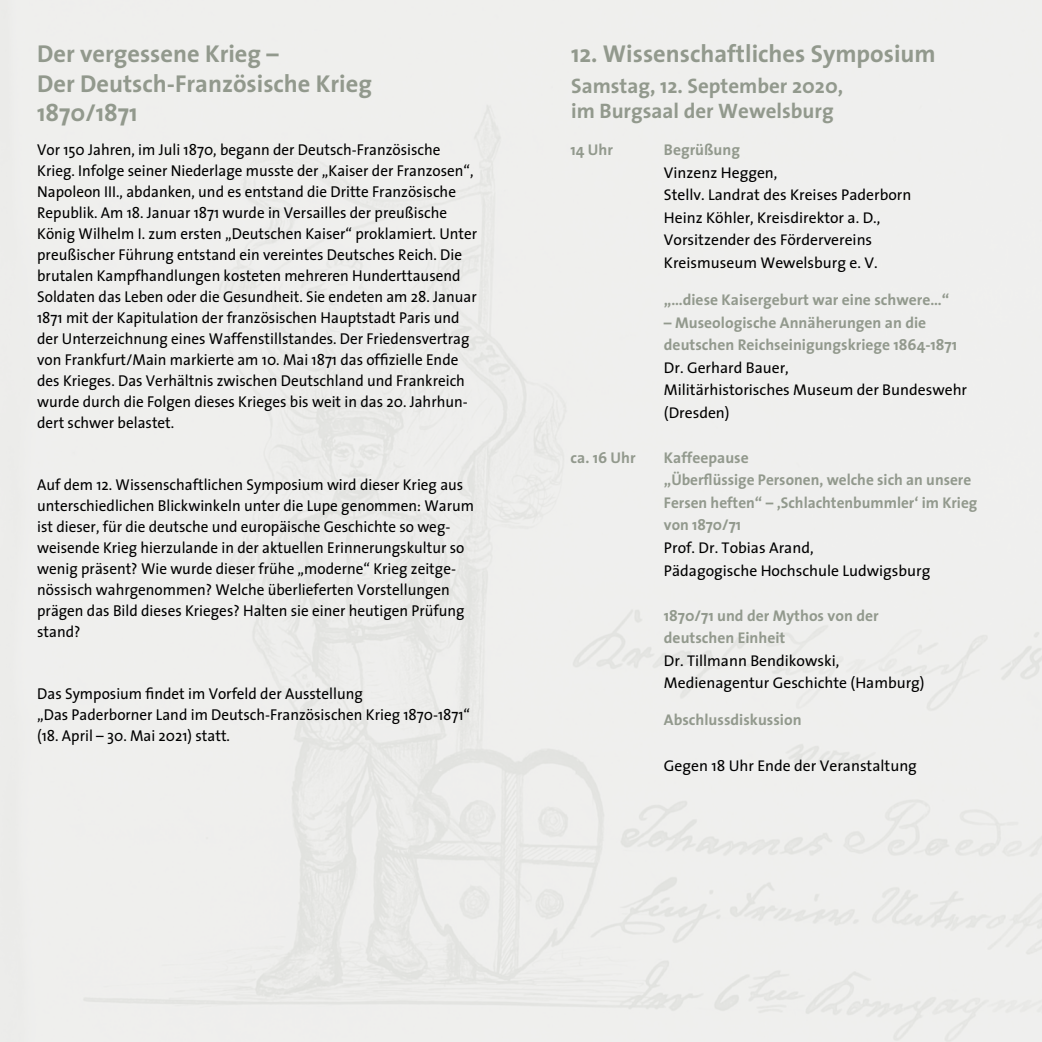
<style>
.page{position:relative;width:1042px;height:1042px;background:#fff}
.page>*{position:absolute;margin:0;border:0;box-sizing:border-box;transform-origin:0 0}
.t1{font:700 24.5px/29.4px "The Sans";color:#92998d}
.t2{font:700 21px/25.2px "The Sans";color:#92998d}
.t3{font:15.75px/21px "The Sans";color:#000;scale:.96 1}
.t4{font:15.58px/22.6px "The Sans";color:#000}
.t5{font:700 15.58px/22.6px "The Sans";color:#92998d}
</style>
<div class="page">
<h1 class="t1" style="left:37px;top:39px;width:336px">Der vergessene Krieg –<br>Der Deutsch-Französische Krieg<br>1870/1871</h1>
<p class="t3" style="left:37px;top:139px;width:460px">Vor 150 Jahren, im Juli 1870, begann der Deutsch-Französische Krieg. Infolge seiner Niederlage musste der „Kaiser der Franzosen“, Napoleon III., abdanken, und es entstand die Dritte Französische Republik. Am 18. Januar 1871 wurde in Versailles der preußische König Wilhelm I. zum ersten „Deutschen Kaiser“ proklamiert. Unter preußischer Führung entstand ein vereintes Deutsches Reich. Die brutalen Kampfhandlungen kosteten mehreren Hunderttausend Soldaten das Leben oder die Gesundheit. Sie endeten am 28. Januar 1871 mit der Kapitulation der französischen Hauptstadt Paris und der Unterzeichnung eines Waffenstillstandes. Der Friedensvertrag von Frankfurt/Main markierte am 10. Mai 1871 das offizielle Ende des Krieges. Das Verhältnis zwischen Deutschland und Frankreich wurde durch die Folgen dieses Krieges bis weit in das 20. Jahrhun&shy;dert schwer belastet.</p>
<p class="t3" style="left:37px;top:474px;width:456px">Auf dem 12. Wissenschaftlichen Symposium wird dieser Krieg aus unterschiedlichen Blickwinkeln unter die Lupe genommen: Warum ist dieser, für die deutsche und europäische Geschichte so weg&shy;weisende Krieg hierzulande in der aktuellen Erinnerungskultur so wenig präsent? Wie wurde dieser frühe „moderne“ Krieg zeitge&shy;nössisch wahrgenommen? Welche überlieferten Vorstellungen prägen das Bild dieses Krieges? Halten sie einer heutigen Prüfung stand?</p>
<p class="t3" style="left:37px;top:683px;width:452px">Das Symposium findet im Vorfeld der Ausstellung<br>„Das Paderborner Land im Deutsch-Französischen Krieg 1870-1871“ (18. April – 30. Mai 2021) statt.</p>
<h1 class="t1" style="left:571px;top:39px;width:366px">12. Wissenschaftliches Symposium</h1>
<h2 class="t2" style="left:571px;top:72px;width:273px">Samstag, 12. September 2020, im Burgsaal der Wewelsburg</h2>
<p class="t5" style="left:570px;top:138px;width:44px">14 Uhr</p>
<p class="t5" style="left:664px;top:138px;width:78px">Begrüßung</p>
<p class="t4" style="left:664px;top:161px;width:249px">Vinzenz Heggen,<br>Stellv. Landrat des Kreises Paderborn<br>Heinz Köhler, Kreisdirektor a. D.,<br>Vorsitzender des Fördervereins<br>Kreismuseum Wewelsburg e. V.</p>
<p class="t5" style="left:664px;top:288px;width:287px">„…diese Kaisergeburt war eine schwere…“</p>
<p class="t5" style="left:664px;top:311px;width:295px">– Museologische Annäherungen an die deutschen Reichseinigungskriege 1864-1871</p>
<p class="t4" style="left:664px;top:356px;width:305px">Dr. Gerhard Bauer,<br>Militärhistorisches Museum der Bundeswehr (Dresden)</p>
<p class="t5" style="left:570px;top:446px;width:67px">ca. 16 Uhr</p>
<p class="t5" style="left:664px;top:446px;width:315px">Kaffeepause<br>„Überflüssige Personen, welche sich an unsere<br>Fersen heften“ – ‚Schlachtenbummler‘ im Krieg von 1870/71</p>
<p class="t4" style="left:664px;top:536px;width:268px">Prof. Dr. Tobias Arand,<br>Pädagogische Hochschule Ludwigsburg</p>
<p class="t5" style="left:664px;top:604px;width:216px">1870/71 und der Mythos von der deutschen Einheit</p>
<p class="t4" style="left:664px;top:648px;width:262px">Dr. Tillmann Bendikowski,<br>Medienagentur Geschichte (Hamburg)</p>
<p class="t5" style="left:664px;top:708px;width:139px">Abschlussdiskussion</p>
<p class="t4" style="left:664px;top:753px;width:254px">Gegen 18 Uhr Ende der Veranstaltung</p>
</div>
